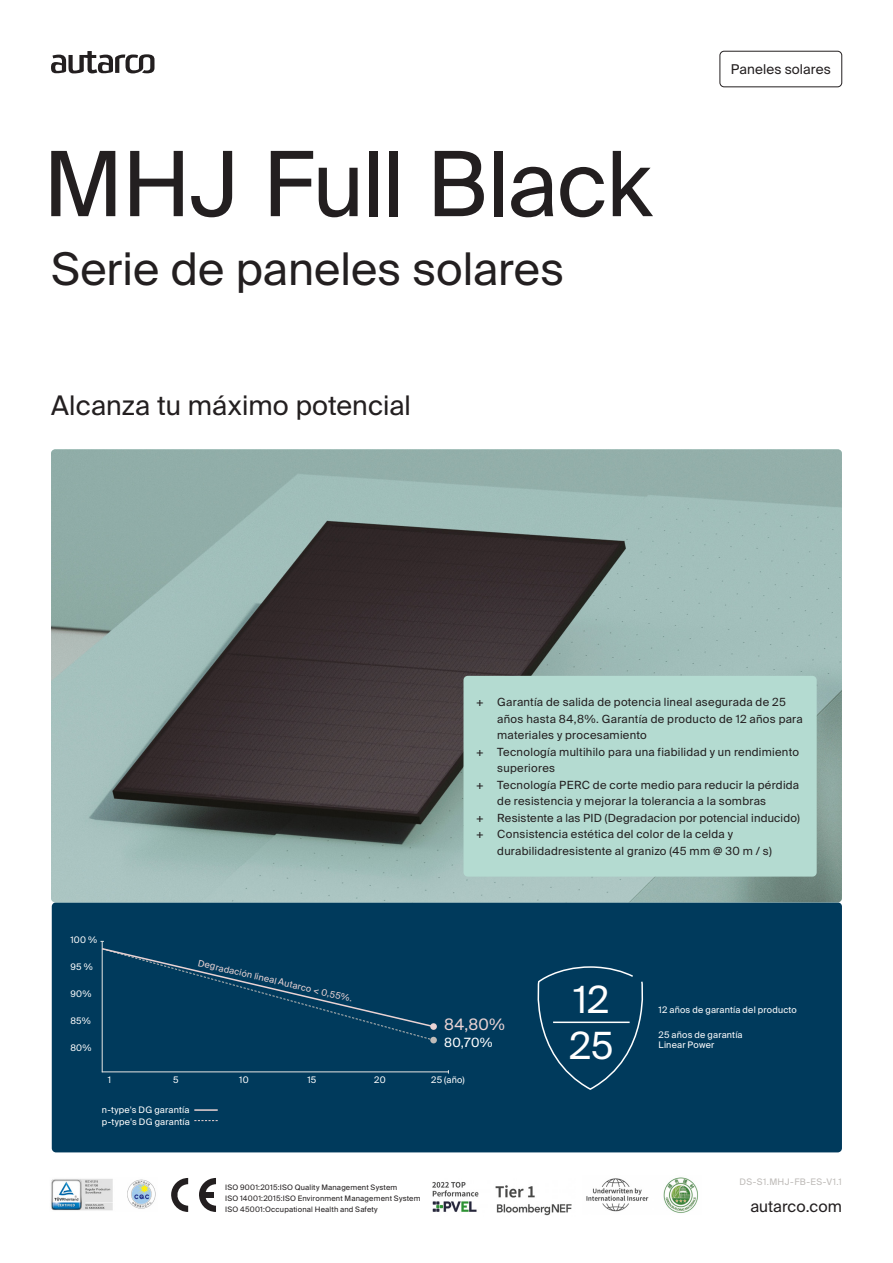
<style>
.page{position:relative;width:893px;height:1263px;background:#fff}
.page>*{position:absolute;margin:0;border:0;box-sizing:border-box;transform-origin:0 0}
.t1{font:90px "Suisse Intl";letter-spacing:-.01em;color:#231f20}
.t2{font:45px "Suisse Intl";color:#231f20}
.t3{font:37.5px "Suisse Intl";color:#fff}
.H3_1{font:27px "Suisse Intl";letter-spacing:.005em;color:#231f20}
.B_T_1{font:15.75px "Suisse Intl";color:#231f20}
.B_T_1-2{font:15.75px "Suisse Intl";color:#ead3d4}
.Tag_first_page{font:13.5px "Suisse Intl";letter-spacing:.005em;color:#231f20}
.B_T_1-3{font:12.75px "Suisse Intl";color:#fff}
.t4{font:11.25px/16.5px "Suisse Intl";letter-spacing:.025em;color:#231f20}
.B_T_3{font:9px "Suisse Intl";letter-spacing:.02em;color:#fff}
.B_T_3-2{font:9px "Suisse Intl";color:#ead3d4}
.Paragraph_Style_02{font:9px "Suisse Intl";letter-spacing:.04em;color:#bfbcb9}
.B_T_3-3{font:7.5px "Suisse Intl";letter-spacing:.02em;color:#231f20}
</style>
<div class="page">
<div style="left:52px;top:902px;width:790px;height:250px;background:#003a5c;border-radius:4px"></div>
<img style="left:51px;top:449px;width:791px;height:453px">
<svg style="left:171px;top:1178px;width:17px;height:34px"></svg>
<svg style="left:199px;top:1178px;width:17px;height:34px"></svg>
<div style="left:202px;top:1192px;width:11px;height:5px;background:#231f20"></div>
<hr style="left:102px;top:941px;width:1px;height:131px;background:#e8e6e3">
<hr style="left:102px;top:1071px;width:346px;height:1px;background:#e8e6e3">
<div style="left:430px;top:1037px;width:7px;height:6px;background:#bfbcb9;border-radius:50%"></div>
<svg style="left:100px;top:941px;width:335px;height:100px"></svg>
<div style="left:430px;top:1023px;width:7px;height:7px;background:#ead3d4;border-radius:50%"></div>
<hr style="left:194px;top:1109px;width:24px;height:2px;background:#ead3d4">
<svg style="left:194px;top:1120px;width:24px;height:1px"></svg>
<div style="left:463px;top:676px;width:354px;height:201px;background:#b4dbd1;border-radius:4px"></div>
<img style="left:51px;top:1179px;width:105px;height:32px">
<img style="left:432px;top:1182px;width:140px;height:34px">
<img style="left:586px;top:1177px;width:112px;height:36px">
<div style="left:720px;top:51px;width:122px;height:36px;border:1px solid #231f20;border-radius:4px"></div>
<svg style="left:537px;top:966px;width:107px;height:124px"></svg>
<hr style="left:553px;top:1021px;width:77px;height:2px;background:#fff">
<svg style="left:51px;top:51px;width:104px;height:22px"></svg>
<h1 class="t1" style="left:44px;top:132px;width:610px">MHJ Full Black</h1>
<h2 class="t2" style="left:51px;top:243px;width:514px">Serie de paneles solares</h2>
<p class="H3_1" style="left:51px;top:390px;width:361px">Alcanza tu máximo potencial</p>
<p class="Tag_first_page" style="left:731px;top:62px;width:101px">Paneles solares</p>
<p class="B_T_3" style="left:70px;top:934px;width:28px">100 %</p>
<p class="B_T_3" style="left:70px;top:961px;width:24px">95 %</p>
<p class="B_T_3" style="left:70px;top:988px;width:23px">90%</p>
<p class="B_T_3" style="left:70px;top:1015px;width:22px">85%</p>
<p class="B_T_3" style="left:70px;top:1042px;width:23px">80%</p>
<p class="B_T_3-2" style="left:199px;top:958px;width:160px;rotate:13deg">Degradación lineal Autarco &lt; 0,55%.</p>
<p class="t4" style="left:497px;top:694px;width:307px;text-indent:-21px">+ Garantía de salida de potencia lineal asegurada de 25 años hasta 84,8%. Garantía de producto de 12 años para materiales y procesamiento</p>
<p class="t4" style="left:497px;top:744px;width:303px;text-indent:-21px">+ Tecnología multihilo para una fiabilidad y un rendimiento superiores</p>
<p class="t4" style="left:497px;top:777px;width:303px;text-indent:-21px">+ Tecnología PERC de corte medio para reducir la pérdida de resistencia y mejorar la tolerancia a la sombras</p>
<p class="t4" style="left:476px;top:810px;width:325px">+ Resistente a las PID (Degradacion por potencial inducido)</p>
<p class="t4" style="left:497px;top:826px;width:276px;text-indent:-21px">+ Consistencia estética del color de la celda y durabilidadresistente al granizo (45 mm @ 30 m / s)</p>
<p class="B_T_1-2" style="left:444px;top:1015px;width:62px">84,80%</p>
<p class="B_T_1-3" style="left:444px;top:1035px;width:50px">80,70%</p>
<h2 class="t3" style="left:573px;top:978px;width:37px">12</h2>
<h2 class="t3" style="left:569px;top:1024px;width:46px">25</h2>
<p class="B_T_3" style="left:658px;top:1004px;width:140px">12 años de garantía del producto</p>
<p class="B_T_3" style="left:658px;top:1029px;width:86px">25 años de garantía</p>
<p class="B_T_3" style="left:658px;top:1040px;width:57px">Linear Power</p>
<p class="B_T_3" style="left:108px;top:1075px;width:5px">1</p>
<p class="B_T_3" style="left:173px;top:1075px;width:7px">5</p>
<p class="B_T_3" style="left:239px;top:1075px;width:11px">10</p>
<p class="B_T_3" style="left:307px;top:1075px;width:10px">15</p>
<p class="B_T_3" style="left:374px;top:1075px;width:13px">20</p>
<p class="B_T_3" style="left:431px;top:1075px;width:35px">25 (año)</p>
<p class="B_T_3" style="left:102px;top:1104px;width:89px">n-type's DG garantía</p>
<p class="B_T_3" style="left:102px;top:1116px;width:89px">p-type's DG garantía</p>
<p class="B_T_3-3" style="left:225px;top:1183px;width:174px">ISO 9001:2015:ISO Quality Management System</p>
<p class="B_T_3-3" style="left:225px;top:1194px;width:197px">ISO 14001:2015:ISO Environment Management System</p>
<p class="B_T_3-3" style="left:225px;top:1205px;width:154px">ISO 45001:Occupational Health and Safety</p>
<p class="Paragraph_Style_02" style="left:739px;top:1177px;width:104px">DS-S1.MHJ-FB-ES-V1.1</p>
<p class="B_T_1" style="left:750px;top:1197px;width:93px">autarco.com</p>
</div>
